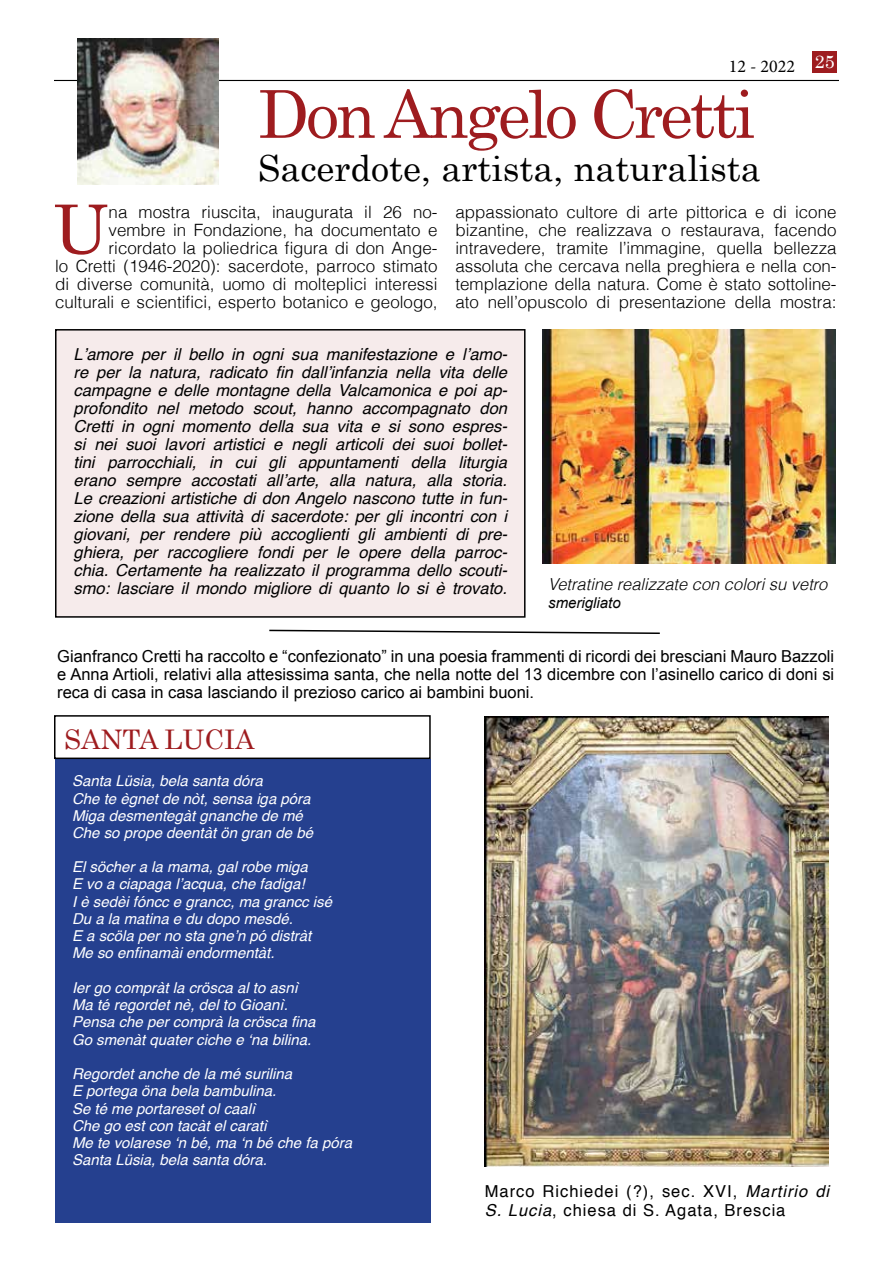
<style>
.page{position:relative;width:893px;height:1263px;background:#fff}
.page>*{position:absolute;margin:0;border:0;box-sizing:border-box;transform-origin:0 0}
.t1{font:67.95px "Century";color:#9e1c1f}
.t2{font:66px "Century";letter-spacing:-.05em;color:#9e1c1f}
.t3{font:36px "Century";color:#000}
.t4{font:27px "Century";color:#9e1c1f}
.t5{font:18px "Minion Pro";color:#000}
.t6{font:300 16.95px/18px "Helvetica";color:#000;text-align:right}
.t7{font:italic 16.5px/18px "Helvetica";color:#000;text-align:justify}
.t8{font:16.5px/18px "Arial";color:#000;text-align:justify}
.t9{font:16.5px/19.5px "Helvetica";letter-spacing:.06em;color:#000}
.t10{font:italic 300 16.5px "Helvetica";color:#000}
.t11{font:italic 15px/17.2px "Helvetica";color:#fff}
.t12{font:italic 15px "Arial";color:#000}
.s1{font-size:17.25px}
.s2{font-style:italic}
</style>
<div class="page">
<hr style="left:54px;top:80px;width:785px;height:1px;background:#000">
<div style="left:813px;top:52px;width:24px;height:21px;background:#9e1c1f"></div>
<div style="left:55px;top:759px;width:376px;height:463px;background:#25408f"></div>
<img style="left:78px;top:39px;width:140px;height:146px">
<div style="left:56px;top:330px;width:469px;height:287px;background:#f6ebeb"></div>
<div style="left:55px;top:329px;width:471px;height:289px;border:2px solid #000"></div>
<img style="left:542px;top:329px;width:294px;height:234px">
<div style="left:54px;top:715px;width:377px;height:44px;border:2px solid #000"></div>
<img style="left:484px;top:716px;width:344px;height:450px">
<svg style="left:269px;top:629px;width:391px;height:5px"></svg>
<p class="t5" style="left:729px;top:54px;width:108px">12 - 2022 <sup>25</sup></p>
<h2 class="t2" style="left:258px;top:59px;width:499px">Don Angelo Cretti</h2>
<h3 class="t3" style="left:258px;top:138px;width:504px">Sacerdote, artista, naturalista</h3>
<h1 class="t1" style="left:53px;top:172px;width:57px">U</h1>
<p class="t6" style="left:55px;top:203px;width:384px">na mostra riuscita, inaugurata il 26 no&shy;vembre in Fondazione, ha documentato e ricordato la poliedrica figura di don Ange-<br>lo Cretti (1946-2020): sacerdote, parroco stimato di diverse comunità, uomo di molteplici interessi culturali e scientifici, esperto botanico e geologo,</p>
<p class="t6" style="left:455px;top:203px;width:383px;text-align:justify">appassionato cultore di arte pittorica e di icone bizantine, che realizzava o restaurava, facendo intravedere, tramite l’immagine, quella bellezza assoluta che cercava nella preghiera e nella con&shy;templazione della natura. Come è stato sottoline&shy;ato nell’opuscolo di presentazione della mostra<span class="s1">:</span></p>
<p class="t7" style="left:74px;top:345px;width:435px">L’amore per il bello in ogni sua manifestazione e l’amo&shy;re per la natura, radicato fin dall’infanzia nella vita delle campagne e delle montagne della Valcamonica e poi ap&shy;profondito nel metodo scout, hanno accompagnato don Cretti in ogni momento della sua vita e si sono espres&shy;si nei suoi lavori artistici e negli articoli dei suoi bollet&shy;tini parrocchiali, in cui gli appuntamenti della liturgia erano sempre accostati all’arte, alla natura, alla storia.<br>Le creazioni artistiche di don Angelo nascono tutte in fun&shy;zione della sua attività di sacerdote: per gli incontri con i giovani, per rendere più accoglienti gli ambienti di pre&shy;ghiera, per raccogliere fondi per le opere della parroc&shy;chia. Certamente ha realizzato il programma dello scouti&shy;smo: lasciare il mondo migliore di quanto lo si è trovato.</p>
<p class="t10" style="left:548px;top:574px;width:281px">Vetratine realizzate con colori su vetro</p>
<p class="t12" style="left:548px;top:593px;width:74px">smerigliato</p>
<p class="t8" style="left:57px;top:647px;width:778px">Gianfranco Cretti ha raccolto e “confezionato” in una poesia frammenti di ricordi dei bresciani Mauro Bazzoli e Anna Artioli, relativi alla attesissima santa, che nella notte del 13 dicembre con l’asinello carico di doni si reca di casa in casa lasciando il prezioso carico ai bambini buoni.</p>
<h3 class="t4" style="left:64px;top:716px;width:192px">SANTA LUCIA</h3>
<p class="t11" style="left:72px;top:773px;width:242px">Santa Lüsia, bela santa dóra<br>Che te ègnet de nòt, sensa iga póra<br>Miga desmentegàt gnanche de mé<br>Che so prope deentàt ön gran de bé</p>
<p class="t11" style="left:72px;top:858px;width:262px">El söcher a la mama, gal robe miga<br>E vo a ciapaga l’acqua, che fadiga!<br>I è sedèi fóncc e grancc, ma grancc isé<br>Du a la matina e du dopo mesdé.<br>E a scöla per no sta gne’n pó distràt<br>Me so enfinamài endormentàt.</p>
<p class="t11" style="left:72px;top:979px;width:245px">Ier go compràt la crösca al to asnì Ma té regordet nè, del to Gioanì.<br>Pensa che per comprà la crösca fina Go smenàt quater ciche e ‘na bilina.</p>
<p class="t11" style="left:72px;top:1065px;width:282px">Regordet anche de la mé surilina<br>E portega öna bela bambulina.<br>Se té me portareset ol caalì<br>Che go est con tacàt el caratì<br>Me te volarese ‘n bé, ma ‘n bé che fa póra<br>Santa Lüsia, bela santa dóra.</p>
<p class="t9" style="left:485px;top:1182px;width:346px">Marco Richiedei (?), sec. XVI, <span class="s2">Martirio di<br>S. Lucia</span>, chiesa di S. Agata, Brescia</p>
</div>
